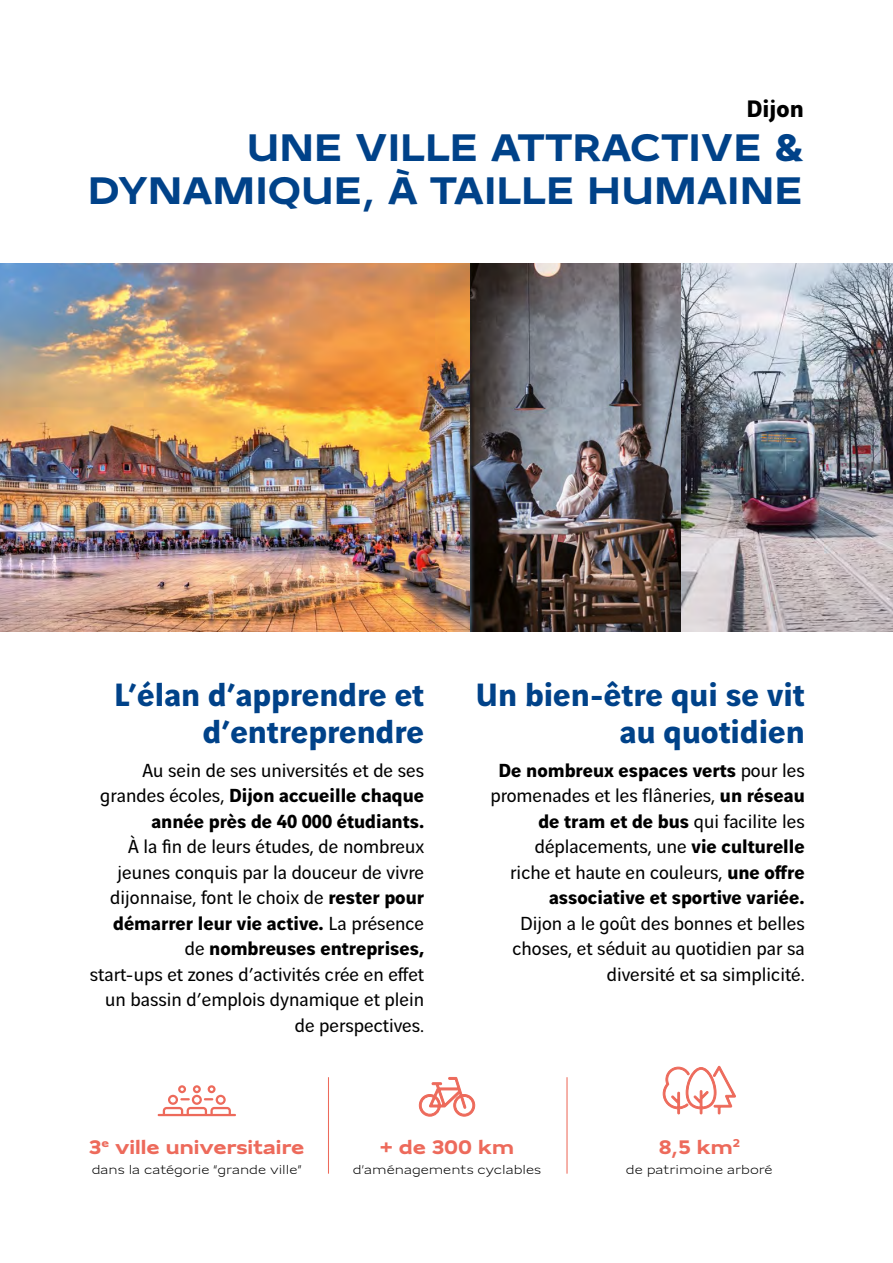
<style>
.page{position:relative;width:893px;height:1263px;background:#fff}
.page>*{position:absolute;margin:0;border:0;box-sizing:border-box;transform-origin:0 0}
.t1{font:700 41.1px/43.5px "Vinci Sans Expanded";color:#004289;text-align:right}
.t2{font:700 34.5px/36.6px "Vinci Sans";color:#004289;text-align:right}
.t3{font:700 25.5px "Vinci Sans";color:#000}
.t4{font:700 21px "Vinci Sans Expanded";color:#ed6a5b}
.t5{font:20.25px/25.5px "Vinci Sans";color:#000;text-align:right}
.t6{font:700 20.25px/25.5px "Vinci Sans";color:#000;text-align:right}
.t7{font:300 13.5px "Vinci Sans Expanded";color:#000}
.s1{font-weight:400}
.s2{font-weight:700}
</style>
<div class="page">
<img style="left:0;top:263px;width:893px;height:368px">
<svg style="left:419px;top:1077px;width:56px;height:40px"></svg>
<svg style="left:158px;top:1085px;width:78px;height:31px"></svg>
<svg style="left:663px;top:1066px;width:73px;height:48px"></svg>
<hr style="left:328px;top:1077px;width:1px;height:97px;background:#ed6a5b">
<hr style="left:566px;top:1077px;width:1px;height:97px;background:#ed6a5b">
<p class="t3" style="left:746px;top:89px;width:59px">Dijon</p>
<h1 class="t1" style="left:88px;top:122px;width:717px">UNE VILLE ATTRACTIVE &amp;<br>DYNAMIQUE, À TAILLE HUMAINE</h1>
<h2 class="t2" style="left:114px;top:673px;width:311px">L’élan d’apprendre et d’entreprendre</h2>
<p class="t6" style="left:100px;top:755px;width:325px"><span class="s1">Au sein de ses universités et de ses grandes écoles,</span> Dijon accueille chaque année près de 40 000 étudiants.</p>
<p class="t5" style="left:90px;top:832px;width:336px">À la fin de leurs études, de nombreux jeunes conquis par la douceur de vivre dijonnaise, font le choix de <span class="s2">rester pour démarrer leur vie active.</span> La présence de <span class="s2">nombreuses entreprises,<br></span>start-ups et zones d’activités crée en effet un bassin d’emplois dynamique et plein de perspectives.</p>
<h2 class="t2" style="left:476px;top:673px;width:330px">Un bien-être qui se vit au quotidien</h2>
<p class="t6" style="left:490px;top:755px;width:316px">De nombreux espaces verts <span class="s1">pour les promenades et les flâneries,</span> un réseau de tram et de bus <span class="s1">qui facilite les déplacements, une</span> vie culturelle <span class="s1">riche et haute en couleurs,</span> une offre associative et sportive variée.</p>
<p class="t5" style="left:513px;top:908px;width:294px">Dijon a le goût des bonnes et belles choses, et séduit au quotidien par sa diversité et sa simplicité.</p>
<p class="t4" style="left:89px;top:1131px;width:217px">3<sup>e</sup> ville universitaire</p>
<p class="t7" style="left:92px;top:1160px;width:212px">dans la catégorie “grande ville”</p>
<p class="t4" style="left:380px;top:1131px;width:136px">+ de 300 km</p>
<p class="t7" style="left:353px;top:1160px;width:190px">d’aménagements cyclables</p>
<p class="t4" style="left:659px;top:1131px;width:83px">8,5 km<sup>2</sup></p>
<p class="t7" style="left:626px;top:1160px;width:148px">de patrimoine arboré</p>
</div>
